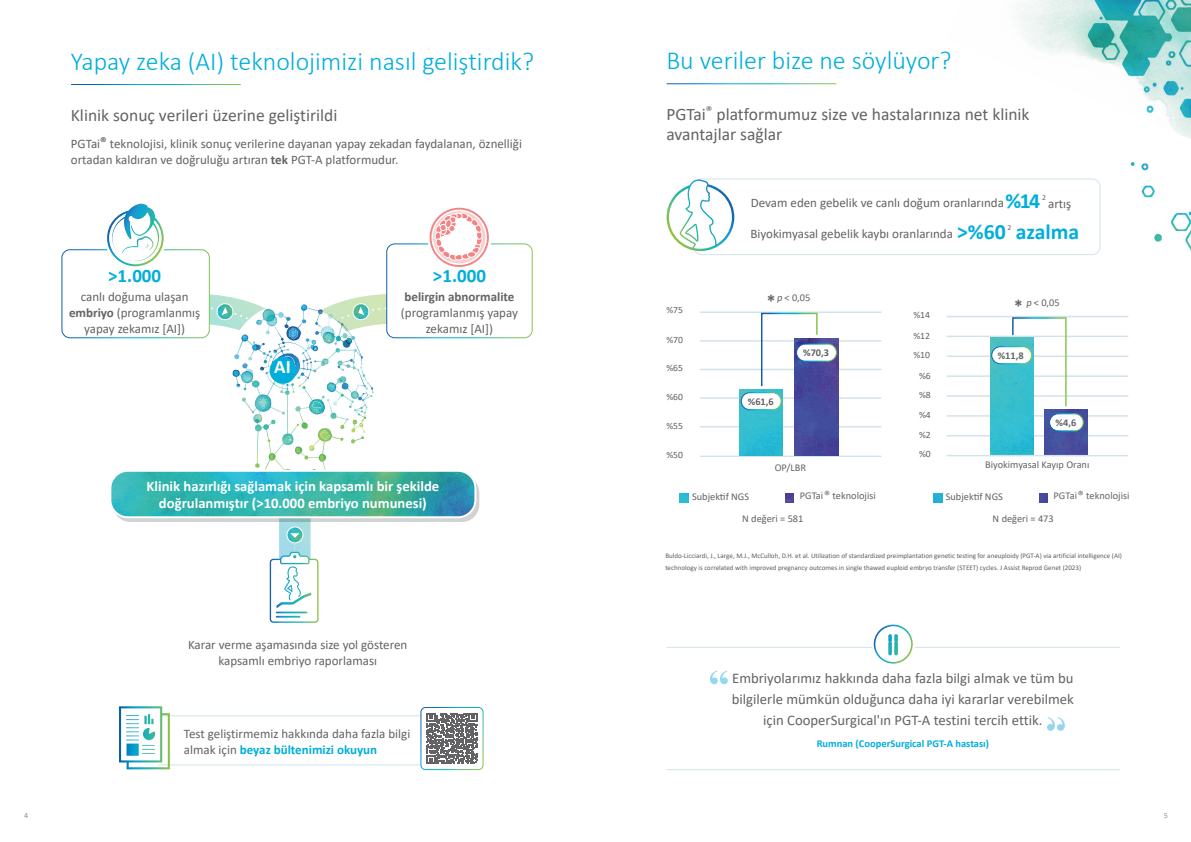
<style>
.page{position:relative;width:1191px;height:842px;background:#fff}
.page>*{position:absolute;margin:0;border:0;box-sizing:border-box;transform-origin:0 0}
.Small_Title{font:300 26px "Calibri";color:#00aedc}
.Body_Paragraph__afte{font:700 21.7px "Calibri";color:#00aedc}
.Body_Paragraph__afte-2{font:700 19px "Calibri";color:#00aedc}
.Body_Paragraph__afte-3{font:700 19px "Calibri";color:#fff}
.t1{font:700 17.6px "Calibri";color:#636366}
.Subtitle{font:17.5px/20px "Calibri";color:#636366}
.Large_Grey_Call-out{font:14.7px/21px "Calibri";color:#636366;text-align:center}
.Body_Paragraph__afte-4{font:700 14.6px/17px "Calibri";color:#fff;text-align:center}
.Body_Paragraph__afte-5{font:13px/16px "Calibri";color:#636366;text-align:center}
.Quote_Name{font:700 10.5px "Calibri";color:#00aedc}
.t2{font:10.4px "Calibri";color:#636366}
.t3{font:700 10.4px "Calibri";color:#636366}
.t4{font:9.6px "Calibri";color:#636366}
.t5{font:8px "Calibri";color:#8e9093}
.Body_Paragraph__afte-6{font:7.6px "Calibri";color:#636366}
.Reference{font:7px "Calibri";color:#5b5f5f}
.s1{font-weight:700}
.s2{font-weight:700;color:#00aedc}
.s3{font-weight:700;font-size:21.7px;color:#00aedc}
.s4{font-size:12px}
</style>
<div class="page">
<img style="left:1013px;top:0;width:178px;height:139px">
<hr style="left:699px;top:456px;width:182px;height:1px;background:#d3e2e9">
<hr style="left:699px;top:426px;width:182px;height:1px;background:#d3e2e9">
<hr style="left:699px;top:397px;width:182px;height:2px;background:#d3e2e9">
<hr style="left:699px;top:369px;width:182px;height:1px;background:#d3e2e9">
<hr style="left:699px;top:340px;width:182px;height:2px;background:#d3e2e9">
<hr style="left:699px;top:312px;width:182px;height:1px;background:#d3e2e9">
<svg style="left:785px;top:494px;width:9px;height:8px"></svg>
<svg style="left:680px;top:494px;width:8px;height:8px"></svg>
<img style="left:739px;top:389px;width:43px;height:67px">
<img style="left:795px;top:338px;width:43px;height:118px">
<svg style="left:760px;top:312px;width:58px;height:76px"></svg>
<svg style="left:1039px;top:494px;width:8px;height:8px"></svg>
<svg style="left:933px;top:494px;width:9px;height:8px"></svg>
<hr style="left:946px;top:435px;width:182px;height:1px;background:#d3e2e9">
<hr style="left:946px;top:415px;width:182px;height:2px;background:#d3e2e9">
<hr style="left:946px;top:395px;width:182px;height:2px;background:#d3e2e9">
<hr style="left:946px;top:375px;width:182px;height:2px;background:#d3e2e9">
<hr style="left:946px;top:355px;width:182px;height:2px;background:#d3e2e9">
<hr style="left:946px;top:336px;width:182px;height:1px;background:#d3e2e9">
<hr style="left:946px;top:316px;width:182px;height:1px;background:#d3e2e9">
<img style="left:1044px;top:409px;width:44px;height:46px">
<img style="left:990px;top:338px;width:43px;height:117px">
<svg style="left:1011px;top:317px;width:56px;height:91px"></svg>
<hr style="left:946px;top:455px;width:182px;height:1px;background:#d3e2e9">
<div style="left:741px;top:393px;width:40px;height:17px;background:#fff;border-radius:8px"></div>
<div style="left:740px;top:392px;width:41px;height:18px;border:1px solid #fff;border-radius:8px"></div>
<div style="left:796px;top:344px;width:40px;height:17px;background:#fff;border-radius:8px"></div>
<div style="left:796px;top:344px;width:41px;height:18px;border:1px solid #fff;border-radius:8px"></div>
<div style="left:991px;top:347px;width:40px;height:17px;background:#fff;border-radius:8px"></div>
<div style="left:991px;top:346px;width:41px;height:18px;border:1px solid #fff;border-radius:8px"></div>
<div style="left:1049px;top:414px;width:34px;height:17px;background:#fff;border-radius:8px"></div>
<div style="left:1049px;top:413px;width:34px;height:18px;border:1px solid #fff;border-radius:8px"></div>
<div style="left:693px;top:178px;width:407px;height:77px;border:1px solid #d3e2e9;border-radius:8px"></div>
<svg style="left:666px;top:179px;width:68px;height:72px"></svg>
<svg style="left:710px;top:670px;width:18px;height:14px"></svg>
<svg style="left:1047px;top:717px;width:17px;height:14px"></svg>
<hr style="left:666px;top:647px;width:453px;height:1px;background:#d3e2e9">
<hr style="left:666px;top:769px;width:453px;height:1px;background:#d3e2e9">
<div style="left:871px;top:622px;width:44px;height:44px;background:#fff;border-radius:50%"></div>
<svg style="left:873px;top:625px;width:40px;height:39px"></svg>
<svg style="left:269px;top:338px;width:146px;height:234px"></svg>
<img style="left:210px;top:294px;width:176px;height:7px">
<svg style="left:172px;top:301px;width:227px;height:169px"></svg>
<svg style="left:113px;top:475px;width:366px;height:47px"></svg>
<img style="left:112px;top:473px;width:363px;height:44px">
<div style="left:109px;top:470px;width:367px;height:48px;border:2px solid #fff;border-radius:18px"></div>
<div style="left:270px;top:357px;width:26px;height:27px;background:#00aedc;border-radius:50%"></div>
<img style="left:287px;top:527px;width:16px;height:16px;border-radius:8px">
<div style="left:286px;top:526px;width:17px;height:17px;border:1px solid #fff;border-radius:50%"></div>
<svg style="left:270px;top:533px;width:48px;height:90px"></svg>
<hr style="left:160px;top:715px;width:264px;height:1px;background:#d3e2e9">
<hr style="left:158px;top:764px;width:271px;height:1px;background:#d3e2e9">
<div style="left:421px;top:707px;width:62px;height:63px;background:#fff;border-radius:5px"></div>
<div style="left:420px;top:707px;width:63px;height:63px;border:1px solid #fff;border-radius:5px"></div>
<svg style="left:426px;top:713px;width:51px;height:51px"></svg>
<svg style="left:119px;top:706px;width:51px;height:63px"></svg>
<div style="left:62px;top:250px;width:147px;height:88px;background:#fff;border-radius:8px"></div>
<div style="left:61px;top:249px;width:149px;height:89px;border:1px solid #fff;border-radius:8px"></div>
<svg style="left:107px;top:204px;width:58px;height:62px"></svg>
<div style="left:387px;top:244px;width:145px;height:94px;background:#fff;border-radius:8px"></div>
<div style="left:386px;top:243px;width:147px;height:95px;border:1px solid #fff;border-radius:8px"></div>
<div style="left:427px;top:205px;width:64px;height:64px;background:#fff;border-radius:50%"></div>
<svg style="left:429px;top:208px;width:60px;height:59px"></svg>
<img style="left:1131px;top:162px;width:60px;height:89px">
<p class="Small_Title" style="left:71px;top:45px;width:464px">Yapay zeka (AI) teknolojimizi nasıl geliştirdik?</p>
<p class="Subtitle" style="left:71px;top:105px;width:268px">Klinik sonuç verileri üzerine geliştirildi</p>
<p class="Body_Paragraph__afte-5" style="left:71px;top:136px;width:452px;text-align:left">PGTai<sup>®</sup> teknolojisi, klinik sonuç verilerine dayanan yapay zekadan faydalanan, öznelliği ortadan kaldıran ve doğruluğu artıran <span class="s1">tek</span> PGT-A platformudur.</p>
<p class="Body_Paragraph__afte-2" style="left:108px;top:262px;width:55px">&gt;1.000</p>
<p class="Body_Paragraph__afte-5" style="left:69px;top:288px;width:133px">canlı doğuma ulaşan <span class="s1">embriyo</span> (programlanmış yapay zekamız [AI])</p>
<p class="Body_Paragraph__afte-3" style="left:274px;top:353px;width:18px">AI</p>
<p class="Body_Paragraph__afte-2" style="left:433px;top:262px;width:55px">&gt;1.000</p>
<p class="Body_Paragraph__afte-5" style="left:401px;top:288px;width:118px"><span class="s1">belirgin abnormalite </span>(programlanmış yapay zekamız [AI])</p>
<p class="Body_Paragraph__afte-4" style="left:146px;top:477px;width:294px">Klinik hazırlığı sağlamak için kapsamlı bir şekilde doğrulanmıştır (&gt;10.000 embriyo numunesi)</p>
<p class="Body_Paragraph__afte-5" style="left:188px;top:636px;width:221px">Karar verme aşamasında size yol gösteren kapsamlı embriyo raporlaması</p>
<p class="Body_Paragraph__afte-5" style="left:184px;top:725px;width:228px;text-align:left">Test geliştirmemiz hakkında daha fazla bilgi almak için <span class="s2">beyaz bültenimizi okuyun</span></p>
<p class="Small_Title" style="left:666px;top:44px;width:287px">Bu veriler bize ne söylüyor?</p>
<p class="Subtitle" style="left:666px;top:104px;width:365px">PGTai<sup>®</sup> platformumuz size ve hastalarınıza net klinik avantajlar sağlar</p>
<p class="Body_Paragraph__afte-5" style="left:751px;top:194px;width:322px">Devam eden gebelik ve canlı doğum oranlarında<span class="s3">%14</span> artış</p>
<p class="Body_Paragraph__afte-6" style="left:1042px;top:192px;width:5px">2</p>
<p class="Body_Paragraph__afte" style="left:957px;top:216px;width:124px">&gt;%60 azalma</p>
<p class="Body_Paragraph__afte-6" style="left:1007px;top:222px;width:5px">2</p>
<p class="Body_Paragraph__afte-5" style="left:750px;top:225px;width:204px">Biyokimyasal gebelik kaybı oranlarında</p>
<p class="t4" style="left:666px;top:303px;width:18px">%75</p>
<p class="t4" style="left:666px;top:333px;width:18px">%70</p>
<p class="t4" style="left:666px;top:361px;width:18px">%65</p>
<p class="t4" style="left:666px;top:390px;width:18px">%60</p>
<p class="t4" style="left:666px;top:419px;width:18px">%55</p>
<p class="t4" style="left:666px;top:448px;width:18px">%50</p>
<p class="t2" style="left:776px;top:290px;width:35px">p &lt; 0,05</p>
<p class="t1" style="left:766px;top:288px;width:10px">*</p>
<p class="t1" style="left:1014px;top:294px;width:10px">*</p>
<p class="t2" style="left:1026px;top:296px;width:35px">p &lt; 0,05</p>
<p class="t3" style="left:748px;top:394px;width:27px">%61,6</p>
<p class="t4" style="left:913px;top:308px;width:18px">%14</p>
<p class="t4" style="left:913px;top:329px;width:18px">%12</p>
<p class="t4" style="left:913px;top:348px;width:18px">%10</p>
<p class="t4" style="left:919px;top:388px;width:13px">%8</p>
<p class="t3" style="left:803px;top:345px;width:27px">%70,3</p>
<p class="t3" style="left:997px;top:348px;width:27px">%11,8</p>
<p class="t4" style="left:919px;top:369px;width:13px">%6</p>
<p class="t4" style="left:919px;top:409px;width:13px">%4</p>
<p class="t4" style="left:919px;top:428px;width:13px">%2</p>
<p class="t4" style="left:919px;top:447px;width:13px">%0</p>
<p class="t3" style="left:1055px;top:416px;width:22px">%4,6</p>
<p class="t2" style="left:774px;top:460px;width:33px">OP/LBR</p>
<p class="t2" style="left:692px;top:490px;width:59px">Subjektif NGS</p>
<p class="t2" style="left:800px;top:488px;width:77px">PGTai<span class="s4">®</span> teknolojisi</p>
<p class="t2" style="left:985px;top:458px;width:106px">Biyokimyasal Kayıp Oranı</p>
<p class="t2" style="left:945px;top:490px;width:59px">Subjektif NGS</p>
<p class="t2" style="left:1053px;top:488px;width:77px">PGTai<span class="s4">®</span> teknolojisi</p>
<p class="t2" style="left:742px;top:511px;width:63px">N değeri = 581</p>
<p class="t2" style="left:992px;top:511px;width:63px">N değeri = 473</p>
<p class="Reference" style="left:665px;top:551px;width:458px">Buldo-Licciardi, J., Large, M.J., McCulloh, D.H. et al. Utilization of standardized preimplantation genetic testing for aneuploidy (PGT-A) via artificial intelligence (AI)</p>
<p class="Reference" style="left:665px;top:563px;width:417px">technology is correlated with improved pregnancy outcomes in single thawed euploid embryo transfer (STEET) cycles. J Assist Reprod Genet (2023)</p>
<p class="Large_Grey_Call-out" style="left:732px;top:667px;width:344px">Embriyolarımız hakkında daha fazla bilgi almak ve tüm bu bilgilerle mümkün olduğunca daha iyi kararlar verebilmek için CooperSurgical'ın PGT-A testini tercih ettik.</p>
<p class="Quote_Name" style="left:816px;top:736px;width:174px">Rumnan (CooperSurgical PGT-A hastası)</p>
<p class="t5" style="left:24px;top:810px;width:6px">4</p>
<p class="t5" style="left:1163px;top:810px;width:6px">5</p>
</div>
